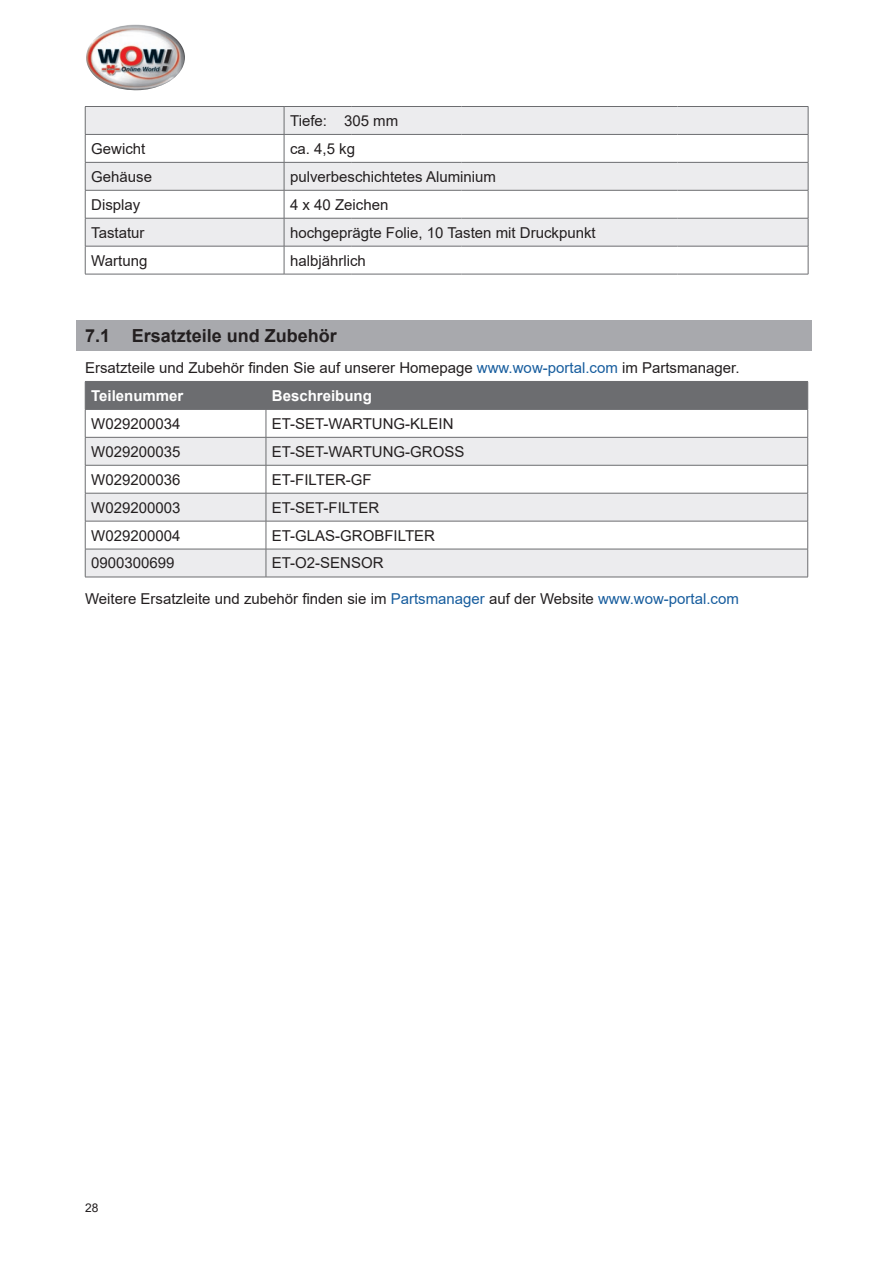
<style>
.page{position:relative;width:893px;height:1263px;background:#fff}
.page>*{position:absolute;margin:0;border:0;box-sizing:border-box;transform-origin:0 0}
.t1{font:700 18px "Arial";color:#231f20}
.t2{font:15px/28px "Arial";color:#231f20}
.t3{font:700 15px "Arial";color:#fff}
.t4{font:12px "Arial";color:#231f20}
.s1{color:#175d9e}
.s2{font-weight:700;color:#fff}
</style>
<div class="page">
<img style="left:86px;top:24px;width:99px;height:66px">
<div style="left:77px;top:320px;width:735px;height:30px;background:#a8a9ad"></div>
<svg style="left:86px;top:107px;width:722px;height:139px;fill:#ececee"></svg>
<hr style="left:85px;top:106px;width:199px;height:1px;background:#6c6d70">
<hr style="left:284px;top:106px;width:68px;height:1px;background:#6c6d70">
<hr style="left:352px;top:106px;width:109px;height:1px;background:#6c6d70">
<hr style="left:461px;top:106px;width:216px;height:1px;background:#6c6d70">
<hr style="left:677px;top:106px;width:131px;height:1px;background:#6c6d70">
<hr style="left:85px;top:134px;width:199px;height:1px;background:#6c6d70">
<hr style="left:284px;top:134px;width:68px;height:1px;background:#6c6d70">
<hr style="left:352px;top:134px;width:109px;height:1px;background:#6c6d70">
<hr style="left:461px;top:134px;width:216px;height:1px;background:#6c6d70">
<hr style="left:677px;top:134px;width:131px;height:1px;background:#6c6d70">
<hr style="left:85px;top:162px;width:199px;height:1px;background:#6c6d70">
<hr style="left:284px;top:162px;width:68px;height:1px;background:#6c6d70">
<hr style="left:352px;top:162px;width:109px;height:1px;background:#6c6d70">
<hr style="left:461px;top:162px;width:216px;height:1px;background:#6c6d70">
<hr style="left:677px;top:162px;width:131px;height:1px;background:#6c6d70">
<hr style="left:85px;top:190px;width:199px;height:1px;background:#6c6d70">
<hr style="left:284px;top:190px;width:68px;height:1px;background:#6c6d70">
<hr style="left:352px;top:190px;width:109px;height:1px;background:#6c6d70">
<hr style="left:461px;top:190px;width:216px;height:1px;background:#6c6d70">
<hr style="left:677px;top:190px;width:131px;height:1px;background:#6c6d70">
<hr style="left:85px;top:218px;width:199px;height:1px;background:#6c6d70">
<hr style="left:284px;top:218px;width:68px;height:1px;background:#6c6d70">
<hr style="left:352px;top:218px;width:109px;height:1px;background:#6c6d70">
<hr style="left:461px;top:218px;width:216px;height:1px;background:#6c6d70">
<hr style="left:677px;top:218px;width:131px;height:1px;background:#6c6d70">
<hr style="left:85px;top:246px;width:199px;height:1px;background:#6c6d70">
<svg style="left:85px;top:107px;width:1px;height:167px"></svg>
<hr style="left:284px;top:246px;width:68px;height:1px;background:#6c6d70">
<svg style="left:284px;top:107px;width:1px;height:167px"></svg>
<hr style="left:352px;top:246px;width:109px;height:1px;background:#6c6d70">
<hr style="left:461px;top:246px;width:216px;height:1px;background:#6c6d70">
<hr style="left:677px;top:246px;width:131px;height:1px;background:#6c6d70">
<svg style="left:808px;top:107px;width:1px;height:167px"></svg>
<hr style="left:85px;top:274px;width:199px;height:1px;background:#6c6d70">
<hr style="left:284px;top:274px;width:68px;height:1px;background:#6c6d70">
<hr style="left:352px;top:274px;width:109px;height:1px;background:#6c6d70">
<hr style="left:461px;top:274px;width:216px;height:1px;background:#6c6d70">
<hr style="left:677px;top:274px;width:131px;height:1px;background:#6c6d70">
<svg style="left:85px;top:381px;width:723px;height:196px"></svg>
<hr style="left:266px;top:549px;width:542px;height:1px;background:#6c6d70">
<hr style="left:85px;top:577px;width:181px;height:1px;background:#6c6d70">
<hr style="left:266px;top:577px;width:542px;height:1px;background:#6c6d70">
<p class="t2" style="left:290px;top:107px;width:110px">Tiefe: 305 mm</p>
<p class="t2" style="left:91px;top:134px;width:56px">Gewicht</p>
<p class="t2" style="left:290px;top:134px;width:67px">ca. 4,5 kg</p>
<p class="t2" style="left:91px;top:162px;width:62px">Gehäuse</p>
<p class="t2" style="left:290px;top:162px;width:207px">pulverbeschichtetes Aluminium</p>
<p class="t2" style="left:91px;top:190px;width:51px">Display</p>
<p class="t2" style="left:290px;top:190px;width:100px">4 x 40 Zeichen</p>
<p class="t2" style="left:91px;top:218px;width:55px">Tastatur</p>
<p class="t2" style="left:290px;top:218px;width:307px">hochgeprägte Folie, 10 Tasten mit Druckpunkt</p>
<p class="t2" style="left:91px;top:246px;width:58px">Wartung</p>
<p class="t2" style="left:290px;top:246px;width:77px">halbjährlich</p>
<p class="t1" style="left:85px;top:323px;width:253px">7.1 Ersatzteile und Zubehör</p>
<p class="t2" style="left:91px;top:353px;width:650px;text-indent:-6px">Ersatzteile und Zubehör finden Sie auf unserer Homepage <span class="s1">www.wow-portal.com</span> im Partsmanager.<br><span class="s2">Teilenummer</span></p>
<p class="t3" style="left:272px;top:385px;width:102px">Beschreibung</p>
<p class="t2" style="left:91px;top:409px;width:91px">W029200034</p>
<p class="t2" style="left:272px;top:409px;width:183px">ET-SET-WARTUNG-KLEIN</p>
<p class="t2" style="left:91px;top:437px;width:91px">W029200035</p>
<p class="t2" style="left:272px;top:437px;width:194px">ET-SET-WARTUNG-GROSS</p>
<p class="t2" style="left:91px;top:465px;width:91px">W029200036</p>
<p class="t2" style="left:272px;top:465px;width:101px">ET-FILTER-GF</p>
<p class="t2" style="left:91px;top:493px;width:91px">W029200003</p>
<p class="t2" style="left:272px;top:493px;width:109px">ET-SET-FILTER</p>
<p class="t2" style="left:91px;top:521px;width:91px">W029200004</p>
<p class="t2" style="left:272px;top:521px;width:165px">ET-GLAS-GROBFILTER</p>
<p class="t2" style="left:91px;top:549px;width:85px">0900300699</p>
<p class="t2" style="left:272px;top:549px;width:113px">ET-O2-SENSOR</p>
<p class="t2" style="left:85px;top:584px;width:655px">Weitere Ersatzleite und zubehör finden sie im <span class="s1">Partsmanager</span> auf der Website <span class="s1">www.wow-portal.com</span></p>
<p class="t4" style="left:85px;top:1200px;width:15px">28</p>
</div>
